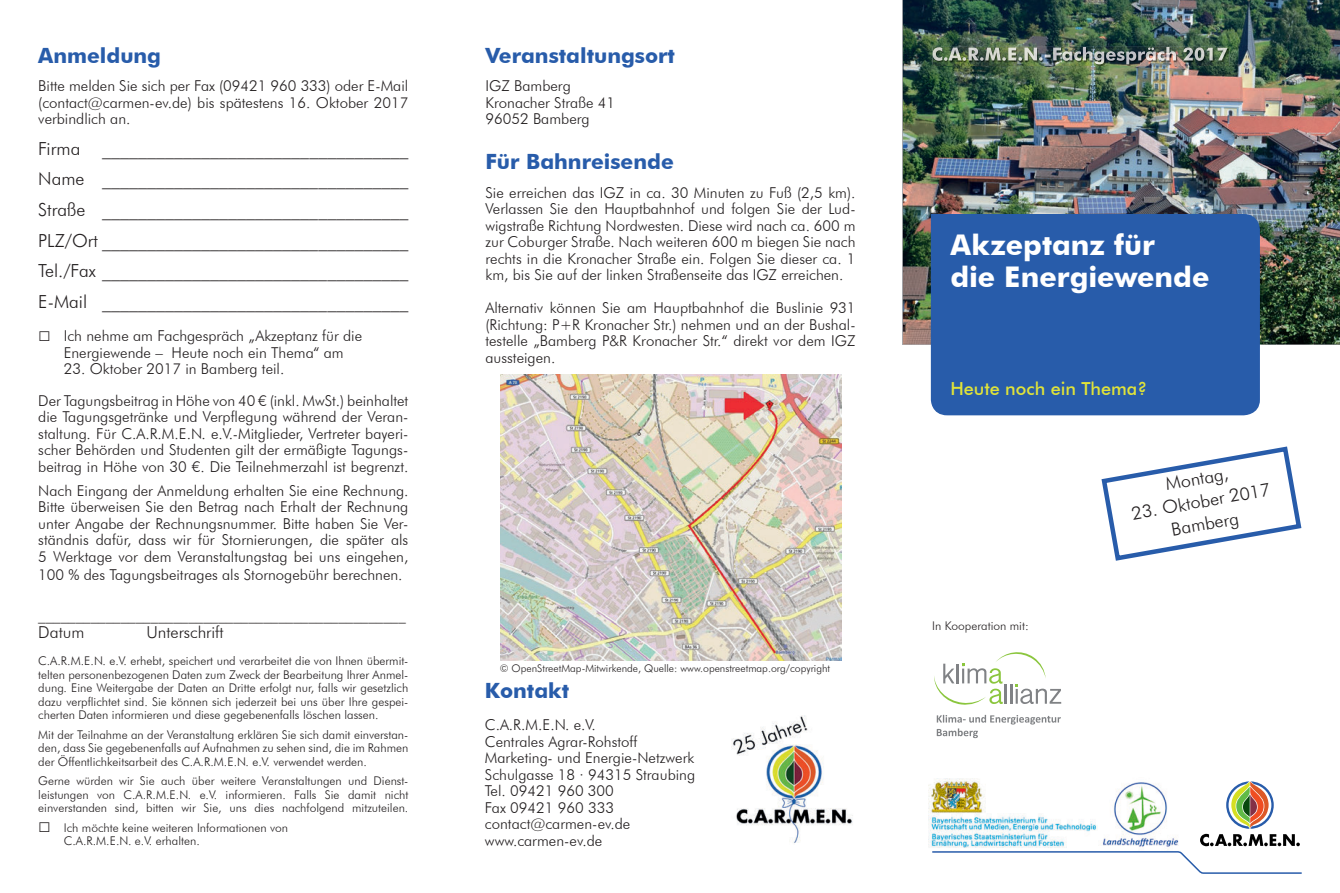
<style>
.page{position:relative;width:1340px;height:893px;background:#fff}
.page>*{position:absolute;margin:0;border:0;box-sizing:border-box;transform-origin:0 0}
.t1{font:700 28.5px/31.5px "Futura BT";color:#fff}
.t2{font:700 21px "Futura BT";color:#285caa}
.t3{font:300 18px/30.6px "Futura BT";color:#231f20;text-align:center}
.t4{font:500 18px "Futura BT";color:#e0e339}
.t5{font:300 16.5px "Futura BT";color:#231f20}
.t6{font:300 15px/16.5px "Futura BT";color:#231f20;text-align:justify}
.t7{font:300 12px/13.5px "Futura BT";color:#231f20;text-align:justify}
.t8{font:300 10.5px "Futura BT";color:#231f20}
.s1{font-family:"Arial Narrow";font-weight:400;font-size:21px}
</style>
<div class="page">
<img style="left:902px;top:0;width:437px;height:344px">
<img style="left:933px;top:48px;width:296px;height:18px">
<img style="left:932px;top:47px;width:295px;height:17px">
<img style="left:933px;top:48px;width:294px;height:16px">
<div style="left:930px;top:213px;width:330px;height:203px;background:#285caa"></div>
<svg style="left:1101px;top:446px;width:201px;height:115px"></svg>
<svg style="left:932px;top:781px;width:370px;height:93px"></svg>
<img style="left:1098px;top:781px;width:84px;height:69px">
<img style="left:928px;top:779px;width:169px;height:71px">
<img style="left:731px;top:716px;width:122px;height:127px">
<img style="left:500px;top:374px;width:341px;height:287px">
<svg style="left:934px;top:652px;width:127px;height:53px"></svg>
<svg style="left:936px;top:715px;width:124px;height:23px"></svg>
<h2 class="t2" style="left:38px;top:43px;width:124px">Anmeldung</h2>
<p class="t6" style="left:38px;top:78px;width:371px">Bitte melden Sie sich per Fax (09421 960 333) oder E-Mail (contact@carmen-ev.de) bis spätestens 16. Oktober 2017 verbindlich an.</p>
<p class="t3" style="left:38px;top:133px;width:371px;text-align:justify">Firma __________________________________ Name __________________________________ Straße __________________________________ PLZ/Ort __________________________________ Tel./Fax __________________________________ E-Mail __________________________________</p>
<p class="t6" style="left:38px;top:327px;width:325px;text-align:center"><span class="s1">□</span> Ich nehme am Fachgespräch „Akzeptanz für die<br>Energiewende – Heute noch ein Thema“ am</p>
<p class="t6" style="left:38px;top:353px;width:371px;line-height:31.5px;text-indent:26px">23. Oktober 2017 in Bamberg teil.<br>Der Tagungsbeitrag in Höhe von 40 € (inkl. MwSt.) beinhaltet</p>
<p class="t6" style="left:38px;top:408px;width:371px">die Tagungsgetränke und Verpflegung während der Veran&shy;staltung. Für C.A.R.M.E.N. e.V.-Mitglieder, Vertreter bayeri&shy;scher Behörden und Studenten gilt der ermäßigte Tagungs&shy;beitrag in Höhe von 30 €. Die Teilnehmerzahl ist begrenzt.</p>
<p class="t6" style="left:38px;top:482px;width:371px">Nach Eingang der Anmeldung erhalten Sie eine Rechnung.<br>Bitte überweisen Sie den Betrag nach Erhalt der Rechnung unter Angabe der Rechnungsnummer. Bitte haben Sie Ver&shy;ständnis dafür, dass wir für Stornierungen, die später als 5 Werktage vor dem Veranstaltungstag bei uns eingehen,</p>
<p class="t6" style="left:38px;top:566px;width:366px">100 % des Tagungsbeitrages als Stornogebühr berechnen.</p>
<p class="t6" style="left:38px;top:606px;width:369px">_________________________________________________</p>
<p class="t5" style="left:38px;top:622px;width:48px">Datum</p>
<p class="t5" style="left:146px;top:622px;width:79px">Unterschrift</p>
<p class="t7" style="left:38px;top:654px;width:371px">C.A.R.M.E.N. e.V. erhebt, speichert und verarbeitet die von Ihnen übermit&shy;telten personenbezogenen Daten zum Zweck der Bearbeitung Ihrer Anmel&shy;dung. Eine Weitergabe der Daten an Dritte erfolgt nur, falls wir gesetzlich dazu verpflichtet sind. Sie können sich jederzeit bei uns über Ihre gespei&shy;cherten Daten informieren und diese gegebenenfalls löschen lassen.</p>
<p class="t7" style="left:38px;top:727px;width:371px">Mit der Teilnahme an der Veranstaltung erklären Sie sich damit einverstan&shy;den, dass Sie gegebenenfalls auf Aufnahmen zu sehen sind, die im Rahmen der Öffentlichkeitsarbeit des C.A.R.M.E.N. e.V. verwendet werden.</p>
<p class="t7" style="left:38px;top:774px;width:371px">Gerne würden wir Sie auch über weitere Veranstaltungen und Dienst&shy;leistungen von C.A.R.M.E.N. e.V. informieren. Falls Sie damit nicht einverstanden sind, bitten wir Sie, uns dies nachfolgend mitzuteilen.</p>
<p class="t7" style="left:64px;top:820px;width:226px;text-indent:-26px"><span class="s1">□</span> Ich möchte keine weiteren Informationen von<br>C.A.R.M.E.N. e.V. erhalten.</p>
<h2 class="t2" style="left:485px;top:42px;width:191px">Veranstaltungsort</h2>
<p class="t6" style="left:485px;top:77px;width:131px;text-align:left">IGZ Bamberg<br>Kronacher Straße 41<br>96052 Bamberg</p>
<h2 class="t2" style="left:485px;top:149px;width:190px">Für Bahnreisende</h2>
<p class="t6" style="left:485px;top:184px;width:371px">Sie erreichen das IGZ in ca. 30 Minuten zu Fuß (2,5 km).<br>Verlassen Sie den Hauptbahnhof und folgen Sie der Lud&shy;wigstraße Richtung Nordwesten. Diese wird nach ca. 600 m zur Coburger Straße. Nach weiteren 600 m biegen Sie nach rechts in die Kronacher Straße ein. Folgen Sie dieser ca. 1 km, bis Sie auf der linken Straßenseite das IGZ erreichen.</p>
<p class="t6" style="left:485px;top:299px;width:371px">Alternativ können Sie am Hauptbahnhof die Buslinie 931 (Richtung: P+R Kronacher Str.) nehmen und an der Bushal&shy;testelle „Bamberg P&amp;R Kronacher Str.“ direkt vor dem IGZ aussteigen.</p>
<p class="t8" style="left:500px;top:662px;width:332px">© OpenStreetMap-Mitwirkende, Quelle: www.openstreetmap.org/copyright</p>
<h2 class="t2" style="left:485px;top:677px;width:86px">Kontakt</h2>
<p class="t6" style="left:485px;top:717px;width:212px;text-align:left">C.A.R.M.E.N. e.V.<br>Centrales Agrar-Rohstoff<br>Marketing- und Energie-Netzwerk<br>Schulgasse 18 · 94315 Straubing<br>Tel. 09421 960 300<br>Fax 09421 960 333 contact@carmen-ev.de www.carmen-ev.de</p>
<h1 class="t1" style="left:950px;top:229px;width:261px">Akzeptanz für<br>die Energiewende</h1>
<p class="t4" style="left:950px;top:378px;width:198px">Heute noch ein Thema?</p>
<p class="t7" style="left:932px;top:619px;width:98px">In Kooperation mit:</p>
<p class="t3" style="left:1163px;top:469px;width:65px;rotate:-10deg">Montag,</p>
<p class="t3" style="left:1129px;top:502px;width:142px;line-height:23px;rotate:-10deg">23. Oktober 2017<br>Bamberg</p>
</div>
